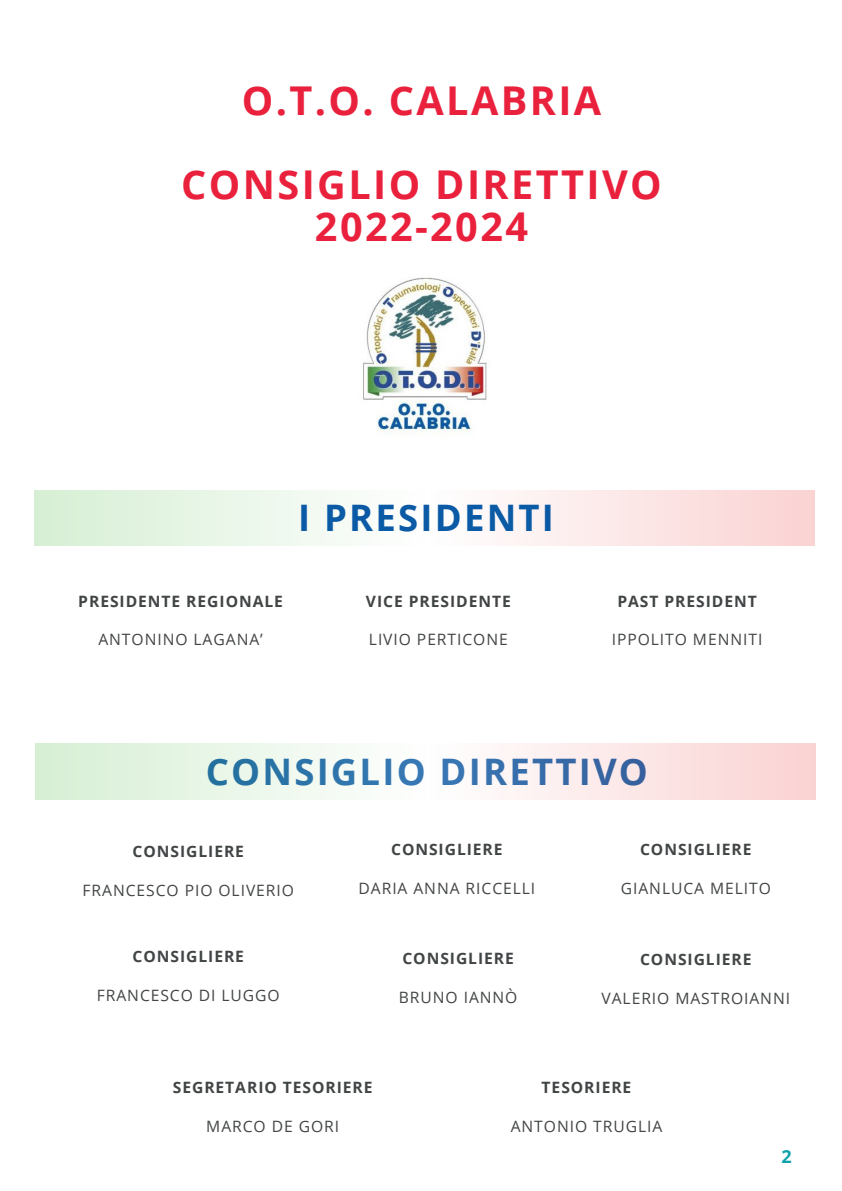
<style>
.page{position:relative;width:842px;height:1191px;background:#fff}
.page>*{position:absolute;margin:0;border:0;box-sizing:border-box;transform-origin:0 0}
.t1{font:700 39.7px/42px "Open Sans";letter-spacing:.06em;color:#ea213c;text-align:center}
.t2{font:700 36.5px "Open Sans";letter-spacing:.06em;color:#0b5aa5}
.t3{font:700 18px "Open Sans";color:#0fa2ac}
.t4{font:15.7px "Open Sans";letter-spacing:.06em;color:#424546}
.t5{font:700 15.7px "Open Sans";letter-spacing:.06em;color:#424546}
</style>
<div class="page">
<svg style="left:34px;top:490px;width:780px;height:56px"></svg>
<svg style="left:35px;top:743px;width:780px;height:56px"></svg>
<img style="left:363px;top:277px;width:124px;height:158px">
<h1 class="t1" style="left:242px;top:79px;width:361px">O.T.O. CALABRIA</h1>
<h1 class="t1" style="left:181px;top:163px;width:482px">CONSIGLIO DIRETTIVO<br>2022-2024</h1>
<p class="t2" style="left:298px;top:492px;width:257px">I PRESIDENTI</p>
<h1 class="t5" style="left:78px;top:590px;width:206px">PRESIDENTE REGIONALE</h1>
<p class="t4" style="left:98px;top:628px;width:166px">ANTONINO LAGANA’</p>
<p class="t5" style="left:366px;top:590px;width:146px">VICE PRESIDENTE</p>
<p class="t4" style="left:369px;top:628px;width:140px">LIVIO PERTICONE</p>
<p class="t5" style="left:617px;top:590px;width:141px">PAST PRESIDENT</p>
<p class="t4" style="left:612px;top:628px;width:152px">IPPOLITO MENNITI</p>
<p class="t2" style="left:206px;top:745px;width:444px">CONSIGLIO DIRETTIVO</p>
<h1 class="t5" style="left:133px;top:840px;width:113px">CONSIGLIERE</h1>
<p class="t4" style="left:83px;top:879px;width:213px">FRANCESCO PIO OLIVERIO</p>
<p class="t5" style="left:133px;top:945px;width:113px">CONSIGLIERE</p>
<p class="t4" style="left:97px;top:984px;width:184px">FRANCESCO DI LUGGO</p>
<p class="t5" style="left:391px;top:838px;width:113px">CONSIGLIERE</p>
<p class="t4" style="left:359px;top:877px;width:178px">DARIA ANNA RICCELLI</p>
<p class="t5" style="left:402px;top:947px;width:113px">CONSIGLIERE</p>
<p class="t4" style="left:399px;top:986px;width:120px">BRUNO IANNÒ</p>
<p class="t5" style="left:640px;top:838px;width:113px">CONSIGLIERE</p>
<p class="t4" style="left:621px;top:877px;width:152px">GIANLUCA MELITO</p>
<p class="t5" style="left:640px;top:948px;width:113px">CONSIGLIERE</p>
<p class="t4" style="left:602px;top:987px;width:190px">VALERIO MASTROIANNI</p>
<p class="t5" style="left:173px;top:1075px;width:201px">SEGRETARIO TESORIERE</p>
<p class="t4" style="left:206px;top:1114px;width:134px">MARCO DE GORI</p>
<p class="t5" style="left:542px;top:1075px;width:91px">TESORIERE</p>
<p class="t4" style="left:511px;top:1114px;width:153px">ANTONIO TRUGLIA</p>
<p class="t3" style="left:781px;top:1143px;width:12px">2</p>
</div>
